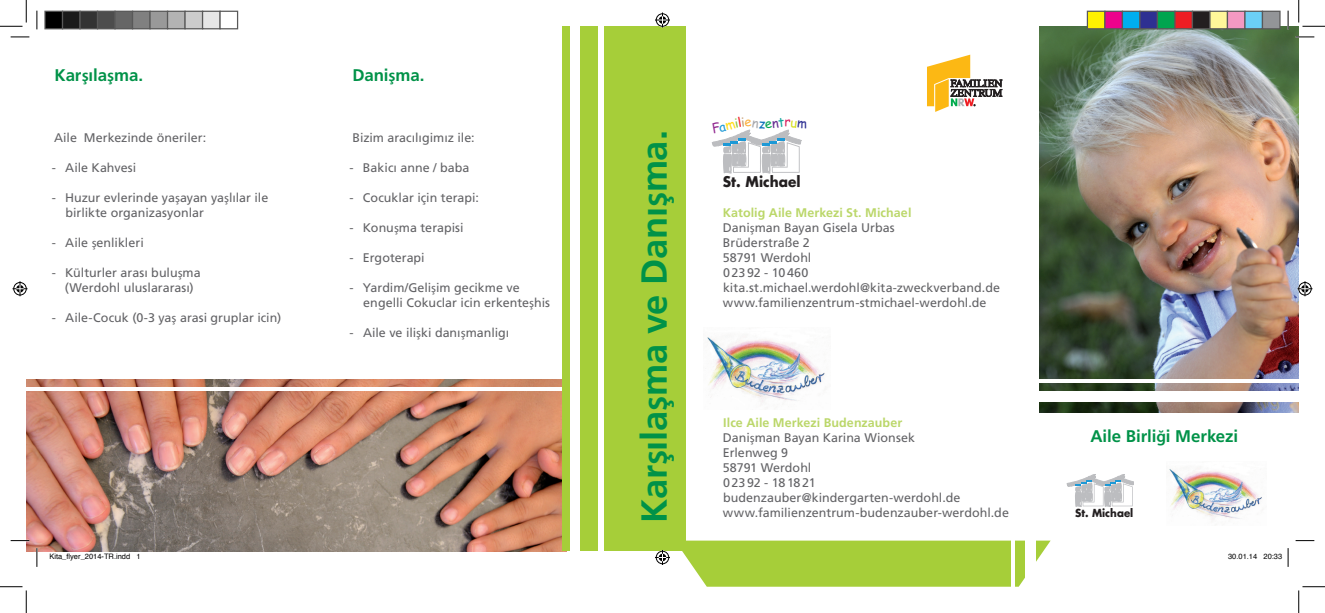
<style>
.page{position:relative;width:1325px;height:613px;background:#fff}
.page>*{position:absolute;margin:0;border:0;box-sizing:border-box;transform-origin:0 0}
.t1{font:700 36.25px "Frutiger LT Std";letter-spacing:-.01em;color:#009248}
.t2{font:700 16.88px "Frutiger LT Std";letter-spacing:-.005em;color:#009248}
.t3{font:700 14.38px "Futura";color:#231f20;scale:.95 1}
.t4{font:12.88px "Comic Sans MS";color:#d91a5b}
.t5{font:12.5px/15px "Frutiger LT Std";color:#636366}
.t6{font:700 10.75px "Futura";color:#231f20;scale:.95 1}
.t7{font:7.5px "Helvetica";color:#000}
.s1{font-family:"Myriad Pro";font-weight:600}
.s2{font-family:"Myriad Pro"}
.s3{font-weight:700;color:#bbd76a}
</style>
<div class="page">
<img style="left:1169px;top:469px;width:93px;height:51px">
<img style="left:26px;top:379px;width:536px;height:172px">
<hr style="left:26px;top:387px;width:553px;height:3px;background:#fff">
<div style="left:604px;top:26px;width:81px;height:525px;background:#a6ce39"></div>
<img style="left:1040px;top:26px;width:258px;height:386px">
<div style="left:1033px;top:391px;width:265px;height:10px;background:#fff"></div>
<svg style="left:1039px;top:378px;width:259px;height:4px"></svg>
<div style="left:580px;top:26px;width:18px;height:525px;background:#a6ce39"></div>
<div style="left:562px;top:26px;width:8px;height:525px;background:#a6ce39"></div>
<img style="left:707px;top:337px;width:118px;height:66px">
<svg style="left:927px;top:55px;width:75px;height:57px"></svg>
<svg style="left:1067px;top:474px;width:66px;height:32px"></svg>
<svg style="left:11px;top:36px;width:18px;height:2px"></svg>
<svg style="left:1295px;top:36px;width:19px;height:2px"></svg>
<svg style="left:11px;top:539px;width:18px;height:2px"></svg>
<svg style="left:1295px;top:540px;width:19px;height:1px"></svg>
<svg style="left:36px;top:11px;width:2px;height:18px"></svg>
<svg style="left:36px;top:548px;width:2px;height:18px"></svg>
<svg style="left:1287px;top:11px;width:1px;height:18px"></svg>
<svg style="left:0;top:0;width:27px;height:27px"></svg>
<svg style="left:0;top:586px;width:27px;height:26px"></svg>
<svg style="left:1298px;top:0;width:27px;height:27px"></svg>
<svg style="left:1298px;top:586px;width:27px;height:26px"></svg>
<svg style="left:655px;top:13px;width:15px;height:15px"></svg>
<svg style="left:655px;top:540px;width:395px;height:46px"></svg>
<svg style="left:13px;top:281px;width:15px;height:15px"></svg>
<svg style="left:1297px;top:281px;width:15px;height:15px"></svg>
<div style="left:45px;top:11px;width:18px;height:18px;background:#000"></div>
<div style="left:44px;top:11px;width:19px;height:18px;border:1px solid #595959"></div>
<div style="left:63px;top:11px;width:17px;height:18px;background:#1a1a1a"></div>
<div style="left:62px;top:11px;width:19px;height:18px;border:1px solid #595959"></div>
<div style="left:80px;top:11px;width:18px;height:18px;background:#333"></div>
<div style="left:79px;top:11px;width:19px;height:18px;border:1px solid #595959"></div>
<div style="left:98px;top:11px;width:17px;height:18px;background:#4d4d4d"></div>
<div style="left:97px;top:11px;width:19px;height:18px;border:1px solid #595959"></div>
<div style="left:115px;top:11px;width:18px;height:18px;background:#666"></div>
<div style="left:114px;top:11px;width:19px;height:18px;border:1px solid #595959"></div>
<div style="left:133px;top:11px;width:17px;height:18px;background:#808080"></div>
<div style="left:132px;top:11px;width:19px;height:18px;border:1px solid #595959"></div>
<div style="left:150px;top:11px;width:18px;height:18px;background:#999"></div>
<div style="left:149px;top:11px;width:19px;height:18px;border:1px solid #595959"></div>
<div style="left:168px;top:11px;width:17px;height:18px;background:#b3b3b3"></div>
<div style="left:167px;top:11px;width:19px;height:18px;border:1px solid #595959"></div>
<div style="left:185px;top:11px;width:18px;height:18px;background:#ccc"></div>
<div style="left:184px;top:11px;width:19px;height:18px;border:1px solid #595959"></div>
<div style="left:203px;top:11px;width:17px;height:18px;background:#e6e6e6"></div>
<div style="left:202px;top:11px;width:19px;height:18px;border:1px solid #595959"></div>
<div style="left:219px;top:11px;width:19px;height:18px;border:1px solid #595959"></div>
<div style="left:1087px;top:11px;width:18px;height:18px;background:#fff101"></div>
<div style="left:1086px;top:11px;width:19px;height:18px;border:1px solid #595959"></div>
<div style="left:1105px;top:11px;width:17px;height:18px;background:#ed028c"></div>
<div style="left:1104px;top:11px;width:19px;height:18px;border:1px solid #595959"></div>
<div style="left:1122px;top:11px;width:18px;height:18px;background:#00aeef"></div>
<div style="left:1121px;top:11px;width:19px;height:18px;border:1px solid #595959"></div>
<div style="left:1140px;top:11px;width:17px;height:18px;background:#2e3092"></div>
<div style="left:1139px;top:11px;width:19px;height:18px;border:1px solid #595959"></div>
<div style="left:1157px;top:11px;width:18px;height:18px;background:#00a54f"></div>
<div style="left:1156px;top:11px;width:19px;height:18px;border:1px solid #595959"></div>
<div style="left:1175px;top:11px;width:17px;height:18px;background:#ee1d23"></div>
<div style="left:1174px;top:11px;width:19px;height:18px;border:1px solid #595959"></div>
<div style="left:1192px;top:11px;width:18px;height:18px;background:#231f20"></div>
<div style="left:1191px;top:11px;width:19px;height:18px;border:1px solid #595959"></div>
<div style="left:1210px;top:11px;width:17px;height:18px;background:#fff79a"></div>
<div style="left:1209px;top:11px;width:19px;height:18px;border:1px solid #595959"></div>
<div style="left:1227px;top:11px;width:18px;height:18px;background:#f499c2"></div>
<div style="left:1226px;top:11px;width:19px;height:18px;border:1px solid #595959"></div>
<div style="left:1245px;top:11px;width:17px;height:18px;background:#6bcff6"></div>
<div style="left:1244px;top:11px;width:19px;height:18px;border:1px solid #595959"></div>
<div style="left:1262px;top:11px;width:18px;height:18px;background:#939598"></div>
<div style="left:1261px;top:11px;width:19px;height:18px;border:1px solid #595959"></div>
<svg style="left:1287px;top:548px;width:1px;height:18px"></svg>
<svg style="left:712px;top:129px;width:90px;height:44px"></svg>
<h2 class="t2" style="left:55px;top:66px;width:90px">Kar<span class="s1">ş</span>ıla<span class="s1">ş</span>ma.</h2>
<h2 class="t2" style="left:352px;top:66px;width:74px">Dani<span class="s1">ş</span>ma.</h2>
<p class="t5" style="left:54px;top:130px;width:154px">Aile Merkezinde öneriler:</p>
<p class="t5" style="left:52px;top:160px;width:86px">- Aile Kahvesi</p>
<p class="t5" style="left:65px;top:190px;width:204px;text-indent:-14px">- Huzur evlerinde ya<span class="s2">ş</span>ayan ya<span class="s2">ş</span>lılar ile birlikte organizasyonlar</p>
<p class="t5" style="left:52px;top:235px;width:94px">- Aile <span class="s2">ş</span>enlikleri</p>
<p class="t5" style="left:52px;top:265px;width:150px;text-align:center">- Külturler arası bulu<span class="s2">ş</span>ma (Werdohl uluslararası)</p>
<p class="t5" style="left:52px;top:310px;width:231px">- Aile-Cocuk (0-3 ya<span class="s2">ş</span> arasi gruplar icin)</p>
<p class="t5" style="left:352px;top:130px;width:123px">Bizim aracılıgimız ile:</p>
<p class="t5" style="left:349px;top:160px;width:122px">- Bakicı anne / baba</p>
<p class="t5" style="left:349px;top:190px;width:131px">- Cocuklar için terapi:</p>
<p class="t5" style="left:349px;top:220px;width:116px">- Konu<span class="s2">ş</span>ma terapisi</p>
<p class="t5" style="left:349px;top:250px;width:77px">- Ergoterapi</p>
<p class="t5" style="left:363px;top:280px;width:188px;text-indent:-14px">- Yardim/Geli<span class="s2">ş</span>im gecikme ve engelli Cokuclar icin erkente<span class="s2">ş</span>his</p>
<p class="t5" style="left:349px;top:325px;width:161px">- Aile ve ili<span class="s2">ş</span>ki danı<span class="s2">ş</span>manligı</p>
<h1 class="t1" style="left:633px;top:522px;width:394px;rotate:-90deg">Kar<span class="s1">ş</span>ıla<span class="s1">ş</span>ma ve Danı<span class="s1">ş</span>ma.</h1>
<p class="t4" style="left:784px;top:112px;width:8px">r</p>
<p class="t3" style="left:723px;top:172px;width:83px">St. Michael</p>
<p class="t5" style="left:722px;top:205px;width:279px"><span class="s3">Katolig Aile Merkezi St. Michael<br></span>Dani<span class="s2">ş</span>man Bayan Gisela Urbas<br>Brüderstraße 2<br>58791 Werdohl<br>02392 - 10460 kita.st.michael.werdohl@kita-zweckverband.de www.familienzentrum-stmichael-werdohl.de</p>
<p class="t5" style="left:722px;top:415px;width:288px"><span class="s3">Ilce Aile Merkezi Budenzauber<br></span>Dani<span class="s2">ş</span>man Bayan Karina Wionsek<br>Erlenweg 9<br>58791 Werdohl<br>02392 - 181821 budenzauber@kindergarten-werdohl.de www.familienzentrum-budenzauber-werdohl.de</p>
<h2 class="t2" style="left:1090px;top:426px;width:149px">Aile Birli<span class="s1">ğ</span>i Merkezi</h2>
<p class="t6" style="left:1075px;top:505px;width:63px">St. Michael</p>
<p class="t7" style="left:49px;top:550px;width:93px">Kita_flyer_2014-TR.indd 1</p>
<p class="t7" style="left:1228px;top:550px;width:56px">30.01.14 20:33</p>
</div>
